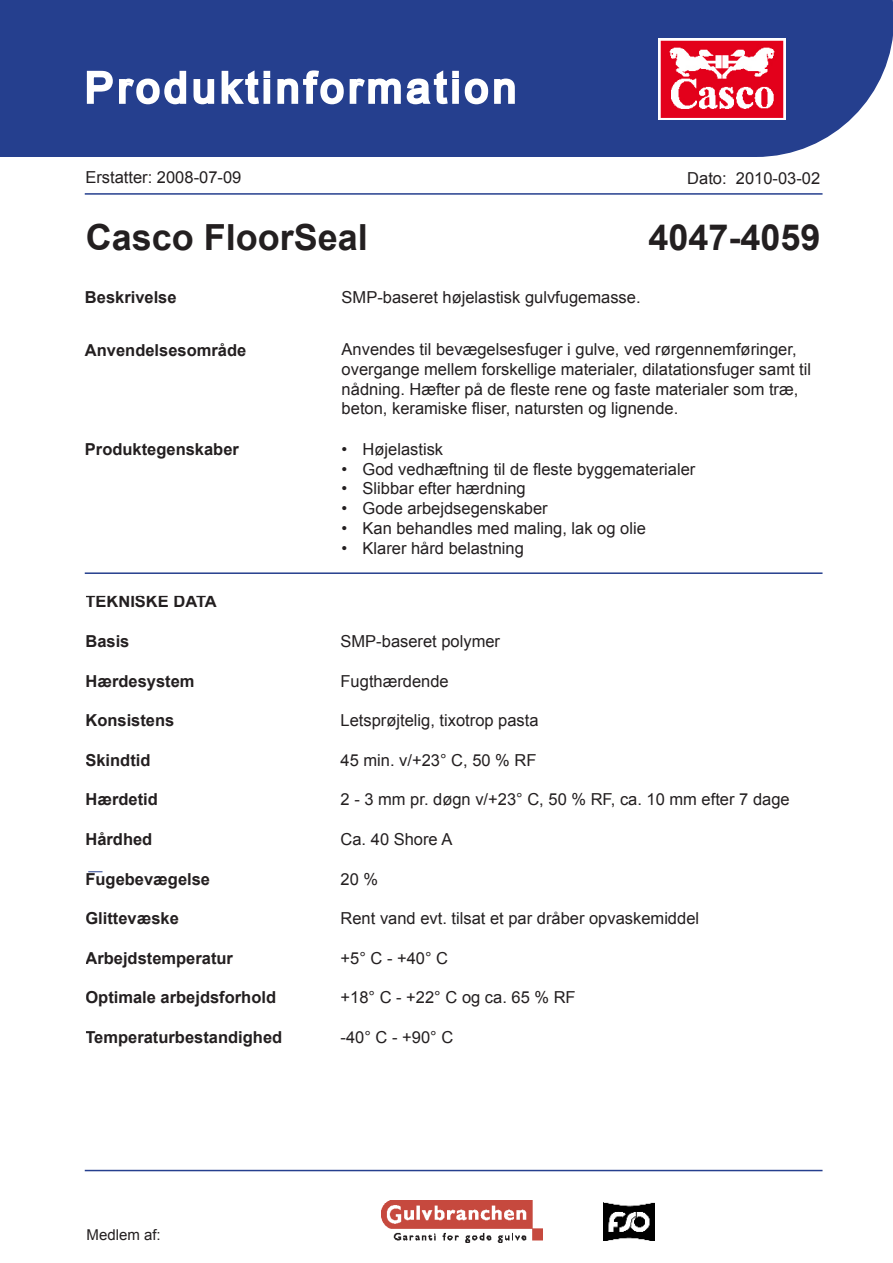
<style>
.page{position:relative;width:893px;height:1263px;background:#fff}
.page>*{position:absolute;margin:0;border:0;box-sizing:border-box;transform-origin:0 0}
.t1{font:42px "Arial";letter-spacing:.11em;color:#fff}
.t2{font:700 36px "Arial";color:#231f20}
.t3{font:16.5px/19.8px "Arial";color:#231f20}
.t4{font:700 16.5px "Arial";color:#231f20}
.t5{font:15px "Arial";color:#231f20}
</style>
<div class="page">
<svg style="left:757px;top:0;width:136px;height:157px"></svg>
<div style="left:0;top:0;width:757px;height:157px;background:#253f8e"></div>
<svg style="left:87px;top:72px;width:172px;height:33px"></svg>
<div style="left:263px;top:71px;width:7px;height:7px;border:3px solid #fff"></div>
<div style="left:263px;top:79px;width:7px;height:25px;border:3px solid #fff"></div>
<svg style="left:277px;top:72px;width:171px;height:33px"></svg>
<div style="left:452px;top:71px;width:7px;height:7px;border:3px solid #fff"></div>
<div style="left:452px;top:79px;width:7px;height:25px;border:3px solid #fff"></div>
<svg style="left:464px;top:78px;width:51px;height:27px"></svg>
<img style="left:603px;top:1202px;width:51px;height:39px">
<img style="left:381px;top:1201px;width:162px;height:41px">
<hr style="left:85px;top:572px;width:737px;height:2px;background:#253f8e">
<hr style="left:85px;top:1170px;width:737px;height:1px;background:#253f8e">
<hr style="left:85px;top:193px;width:737px;height:2px;background:#253f8e">
<svg style="left:88px;top:871px;width:15px;height:1px"></svg>
<img style="left:658px;top:38px;width:128px;height:82px">
<p class="t1" style="left:85px;top:60px;width:433px">Produktinformation</p>
<p class="t3" style="left:85px;top:168px;width:157px">Erstatter: 2008-07-09</p>
<p class="t3" style="left:687px;top:168px;width:134px">Dato: 2010-03-02</p>
<p class="t2" style="left:86px;top:214px;width:284px">Casco FloorSeal</p>
<p class="t2" style="left:648px;top:214px;width:174px">4047-4059</p>
<p class="t4" style="left:85px;top:287px;width:93px">Beskrivelse</p>
<p class="t3" style="left:342px;top:288px;width:300px">SMP-baseret højelastisk gulvfugemasse.</p>
<p class="t4" style="left:85px;top:339px;width:163px">Anvendelsesområde</p>
<p class="t3" style="left:342px;top:339px;width:471px">Anvendes til bevægelsesfuger i gulve, ved rørgennemføringer, overgange mellem forskellige materialer, dilatationsfuger samt til nådning. Hæfter på de fleste rene og faste materialer som træ, beton, keramiske fliser, natursten og lignende.</p>
<p class="t4" style="left:85px;top:438px;width:156px">Produktegenskaber</p>
<p class="t3" style="left:341px;top:439px;width:103px">• Højelastisk</p>
<p class="t3" style="left:341px;top:459px;width:355px">• God vedhæftning til de fleste byggematerialer</p>
<p class="t3" style="left:341px;top:479px;width:186px">• Slibbar efter hærdning</p>
<p class="t3" style="left:341px;top:499px;width:208px">• Gode arbejdsegenskaber</p>
<p class="t3" style="left:341px;top:519px;width:306px">• Kan behandles med maling, lak og olie</p>
<p class="t3" style="left:341px;top:538px;width:184px">• Klarer hård belastning</p>
<p class="t4" style="left:85px;top:591px;width:133px">TEKNISKE DATA</p>
<p class="t4" style="left:85px;top:630px;width:46px">Basis</p>
<p class="t3" style="left:341px;top:631px;width:161px">SMP-baseret polymer</p>
<p class="t4" style="left:85px;top:670px;width:111px">Hærdesystem</p>
<p class="t3" style="left:341px;top:671px;width:110px">Fugthærdende</p>
<p class="t4" style="left:85px;top:709px;width:90px">Konsistens</p>
<p class="t3" style="left:341px;top:711px;width:200px">Letsprøjtelig, tixotrop pasta</p>
<p class="t4" style="left:85px;top:749px;width:67px">Skindtid</p>
<p class="t3" style="left:341px;top:750px;width:197px">45 min. v/+23° C, 50 % RF</p>
<p class="t4" style="left:85px;top:789px;width:74px">Hærdetid</p>
<p class="t3" style="left:341px;top:790px;width:451px">2 - 3 mm pr. døgn v/+23° C, 50 % RF, ca. 10 mm efter 7 dage</p>
<p class="t4" style="left:85px;top:828px;width:68px">Hårdhed</p>
<p class="t3" style="left:341px;top:829px;width:113px">Ca. 40 Shore A</p>
<p class="t4" style="left:85px;top:868px;width:126px">Fugebevægelse</p>
<p class="t3" style="left:341px;top:869px;width:39px">20 %</p>
<p class="t4" style="left:85px;top:907px;width:95px">Glittevæske</p>
<p class="t3" style="left:341px;top:909px;width:360px">Rent vand evt. tilsat et par dråber opvaskemiddel</p>
<p class="t4" style="left:85px;top:947px;width:149px">Arbejdstemperatur</p>
<p class="t3" style="left:341px;top:948px;width:109px">+5° C - +40° C</p>
<p class="t4" style="left:85px;top:987px;width:192px">Optimale arbejdsforhold</p>
<p class="t3" style="left:341px;top:988px;width:237px">+18° C - +22° C og ca. 65 % RF</p>
<p class="t4" style="left:85px;top:1026px;width:198px">Temperaturbestandighed</p>
<p class="t3" style="left:341px;top:1027px;width:114px">-40° C - +90° C</p>
<p class="t5" style="left:87px;top:1225px;width:76px">Medlem af:</p>
</div>
